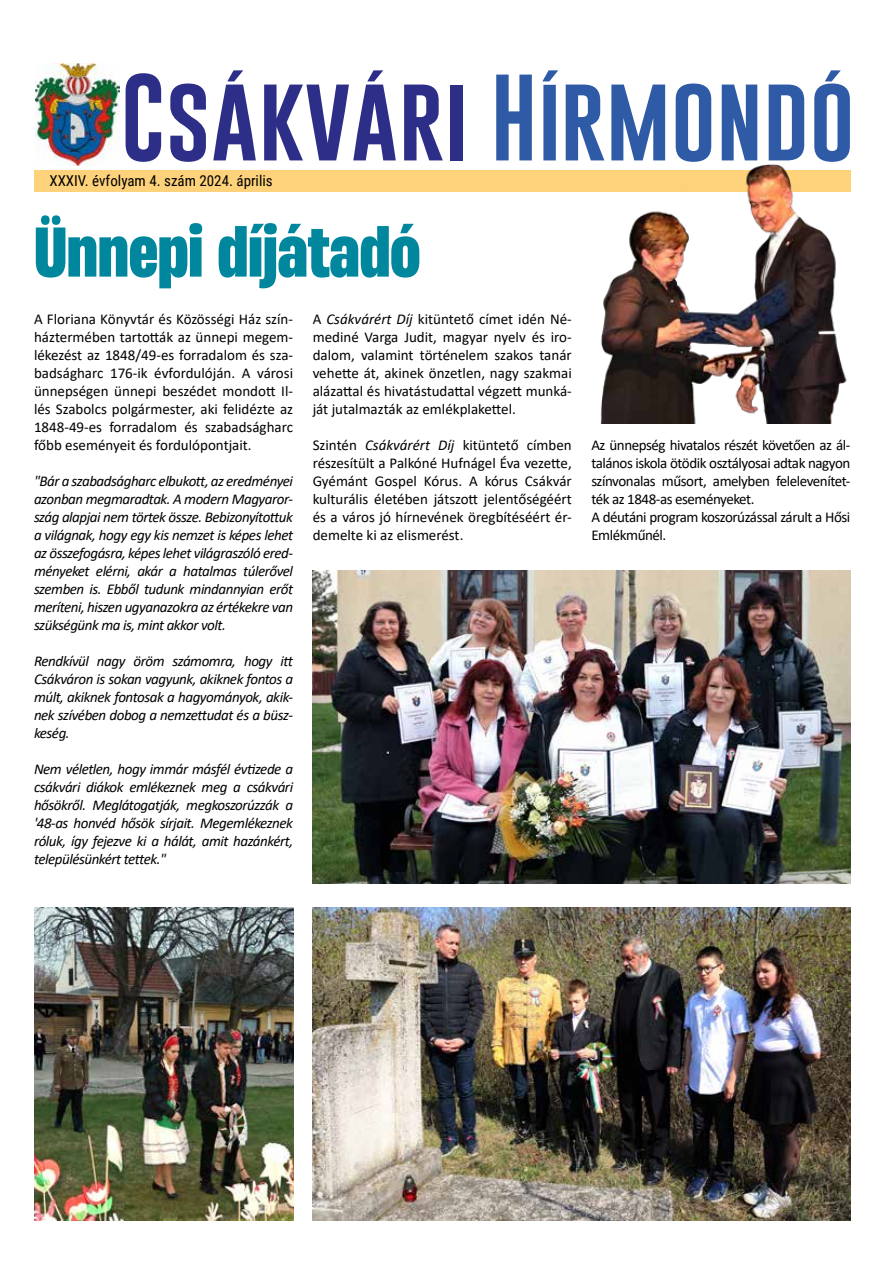
<style>
.page{position:relative;width:893px;height:1263px;background:#fff}
.page>*{position:absolute;margin:0;border:0;box-sizing:border-box;transform-origin:0 0}
.t1{font:89.55px "Gobold";color:#2d2e87}
.t2{font:800 66px "Heading Now Trial 57";letter-spacing:-.01em;color:#00879d}
.t3{font:15px/18px "Calibri";letter-spacing:-.03em;color:#000;text-align:justify}
.t4{font:italic 15px/18px "Calibri";letter-spacing:-.03em;color:#000;text-align:justify}
.t5{font:15px "Roboto Condensed";color:#000}
.s1{color:#2f5aa6}
.s2{font-style:italic}
</style>
<div class="page">
<div style="left:34px;top:170px;width:816px;height:22px;background:#fed27a"></div>
<img style="left:35px;top:64px;width:84px;height:102px">
<img style="left:313px;top:571px;width:537px;height:312px">
<img style="left:600px;top:164px;width:247px;height:259px">
<img style="left:34px;top:908px;width:259px;height:312px">
<img style="left:313px;top:908px;width:537px;height:312px">
<h1 class="t1" style="left:121px;top:60px;width:736px">Csákvári <span class="s1">Hírmondó</span></h1>
<p class="t5" style="left:49px;top:170px;width:225px">XXXIV. évfolyam 4. szám 2024. április</p>
<h2 class="t2" style="left:34px;top:203px;width:388px">Ünnepi díjátadó</h2>
<p class="t3" style="left:34px;top:310px;width:261px">A Floriana Könyvtár és Közösségi Ház szín&shy;háztermében tartották az ünnepi megem&shy;lékezést az 1848/49-es forradalom és sza&shy;badságharc 176-ik évfordulóján. A városi ünnepségen ünnepi beszédet mondott Il&shy;lés Szabolcs polgármester, aki felidézte az 1848-49-es forradalom és szabadságharc főbb eseményeit és fordulópontjait.</p>
<p class="t4" style="left:34px;top:471px;width:261px">"Bár a szabadságharc elbukott, az eredményei azonban megmaradtak. A modern Magyaror&shy;szág alapjai nem törtek össze. Bebizonyítottuk a világnak, hogy egy kis nemzet is képes lehet az összefogásra, képes lehet világraszóló ered&shy;ményeket elérni, akár a hatalmas túlerővel szemben is. Ebből tudunk mindannyian erőt meríteni, hiszen ugyanazokra az értékekre van szükségünk ma is, mint akkor volt.</p>
<p class="t4" style="left:34px;top:651px;width:261px">Rendkívül nagy öröm számomra, hogy itt Csákváron is sokan vagyunk, akiknek fontos a múlt, akiknek fontosak a hagyományok, akik&shy;nek szívében dobog a nemzettudat és a büsz&shy;keség.</p>
<p class="t4" style="left:34px;top:759px;width:261px">Nem véletlen, hogy immár másfél évtizede a csákvári diákok emlékeznek meg a csákvári hősökről. Meglátogatják, megkoszorúzzák a '48-as honvéd hősök sírjait. Megemlékeznek róluk, így fejezve ki a hálát, amit hazánkért, településünkért tettek."</p>
<p class="t3" style="left:313px;top:310px;width:261px">A <span class="s2">Csákvárért Díj</span> kitüntető címet idén Né&shy;mediné Varga Judit, magyar nyelv és iro&shy;dalom, valamint történelem szakos tanár vehette át, akinek önzetlen, nagy szakmai alázattal és hivatástudattal végzett munká&shy;ját jutalmazták az emlékplakettel.</p>
<p class="t3" style="left:313px;top:436px;width:261px">Szintén <span class="s2">Csákvárért Díj</span> kitüntető címben részesítült a Palkóné Hufnágel Éva vezette, Gyémánt Gospel Kórus. A kórus Csákvár kulturális életében játszott jelentőségéért és a város jó hírnevének öregbítéséért ér&shy;demelte ki az elismerést.</p>
<p class="t3" style="left:591px;top:436px;width:261px;text-align:left">Az ünnepség hivatalos részét követően az ál&shy;talános iskola ötödik osztályosai adtak nagyon színvonalas műsort, amelyben felelevenítet&shy;ték az 1848-as eseményeket.<br>A déutáni program koszorúzással zárult a Hősi Emlékműnél.</p>
</div>
